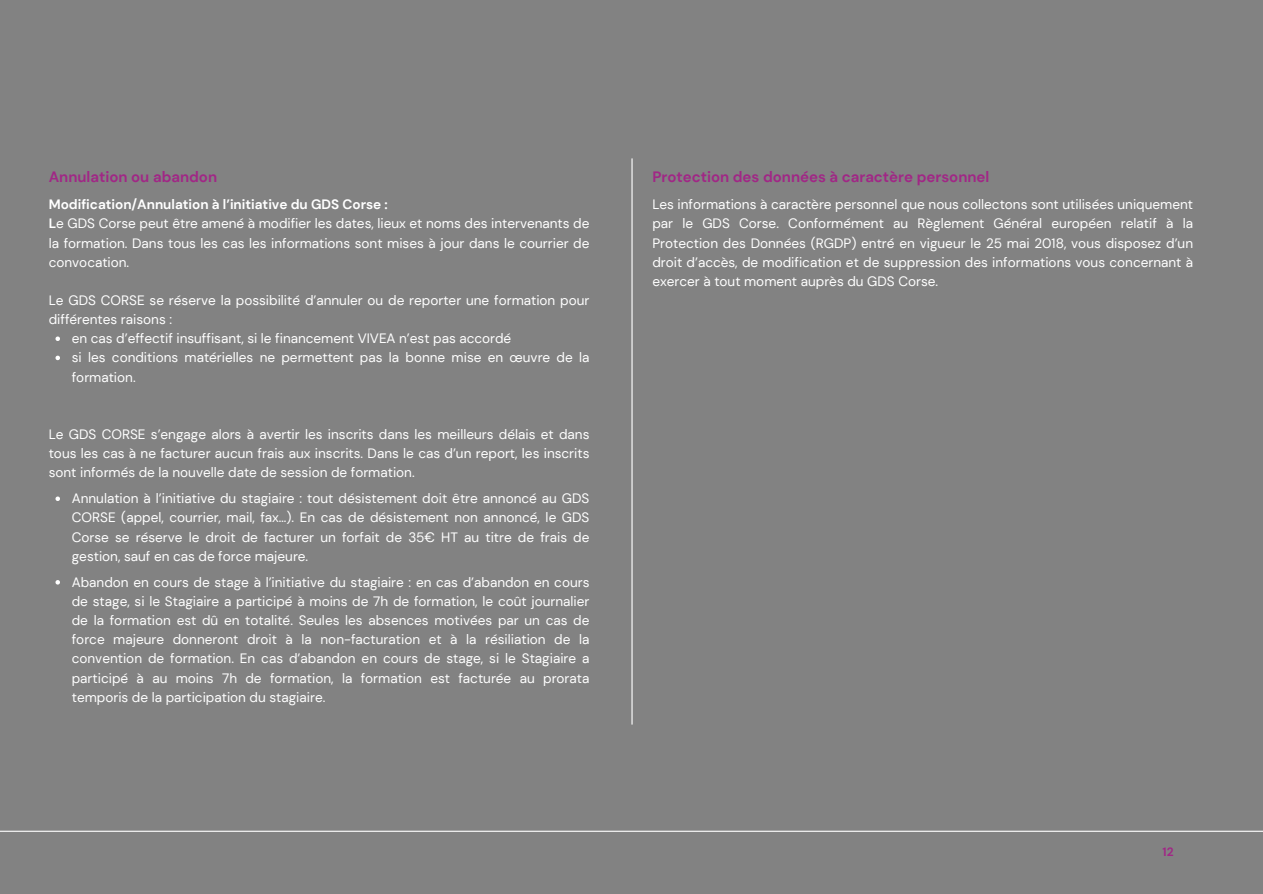
<style>
.page{position:relative;width:1263px;height:894px;background:#fff}
.page>*{position:absolute;margin:0;border:0;box-sizing:border-box;transform-origin:0 0}
.t1{font:700 15px "DM Sans";color:#a12786}
.t2{font:13.5px/19.2px "DM Sans";color:#fff;text-align:justify}
.t3{font:700 12px "DM Sans";color:#a12786}
.s1{font-weight:700}
</style>
<div class="page">
<div style="left:0;top:0;width:1263px;height:893px;background:#828282"></div>
<hr style="left:0;top:830px;width:1263px;height:1px;background:#fff">
<svg style="left:55px;top:336px;width:5px;height:5px"></svg>
<svg style="left:55px;top:355px;width:5px;height:5px"></svg>
<svg style="left:55px;top:496px;width:5px;height:5px"></svg>
<svg style="left:55px;top:580px;width:5px;height:4px"></svg>
<hr style="left:631px;top:159px;width:2px;height:565px;background:#fff">
<p class="t1" style="left:49px;top:167px;width:170px">Annulation ou abandon</p>
<p class="t2" style="left:49px;top:195px;width:542px;text-align:left"><span class="s1">Modification/Annulation à l’initiative du GDS Corse :<br>L</span>e GDS Corse peut être amené à modifier les dates, lieux et noms des intervenants de la formation. Dans tous les cas les informations sont mises à jour dans le courrier de convocation.</p>
<p class="t2" style="left:49px;top:291px;width:542px">Le GDS CORSE se réserve la possibilité d’annuler ou de reporter une formation pour</p>
<p class="t2" style="left:49px;top:310px;width:125px">différentes raisons :</p>
<p class="t2" style="left:72px;top:329px;width:441px">en cas d’effectif insuffisant, si le financement VIVEA n’est pas accordé</p>
<p class="t2" style="left:72px;top:348px;width:519px">si les conditions matérielles ne permettent pas la bonne mise en œuvre de la</p>
<p class="t2" style="left:72px;top:367px;width:65px">formation.</p>
<p class="t2" style="left:49px;top:424px;width:542px">Le GDS CORSE s’engage alors à avertir les inscrits dans les meilleurs délais et dans tous les cas à ne facturer aucun frais aux inscrits. Dans le cas d’un report, les inscrits sont informés de la nouvelle date de session de formation.</p>
<p class="t2" style="left:72px;top:489px;width:519px">Annulation à l’initiative du stagiaire : tout désistement doit être annoncé au GDS CORSE (appel, courrier, mail, fax…). En cas de désistement non annoncé, le GDS Corse se réserve le droit de facturer un forfait de 35€ HT au titre de frais de gestion, sauf en cas de force majeure.</p>
<p class="t2" style="left:72px;top:572px;width:519px">Abandon en cours de stage à l’initiative du stagiaire : en cas d’abandon en cours de stage, si le Stagiaire a participé à moins de 7h de formation, le coût journalier de la formation est dû en totalité. Seules les absences motivées par un cas de force majeure donneront droit à la non-facturation et à la résiliation de la convention de formation. En cas d’abandon en cours de stage, si le Stagiaire a participé à au moins 7h de formation, la formation est facturée au prorata temporis de la participation du stagiaire.</p>
<p class="t1" style="left:652px;top:167px;width:339px">Protection des données à caractère personnel</p>
<p class="t2" style="left:652px;top:195px;width:542px">Les informations à caractère personnel que nous collectons sont utilisées uniquement par le GDS Corse. Conformément au Règlement Général européen relatif à la Protection des Données (RGDP) entré en vigueur le 25 mai 2018, vous disposez d’un droit d’accès, de modification et de suppression des informations vous concernant à exercer à tout moment auprès du GDS Corse.</p>
<p class="t3" style="left:1163px;top:843px;width:12px">12</p>
</div>
